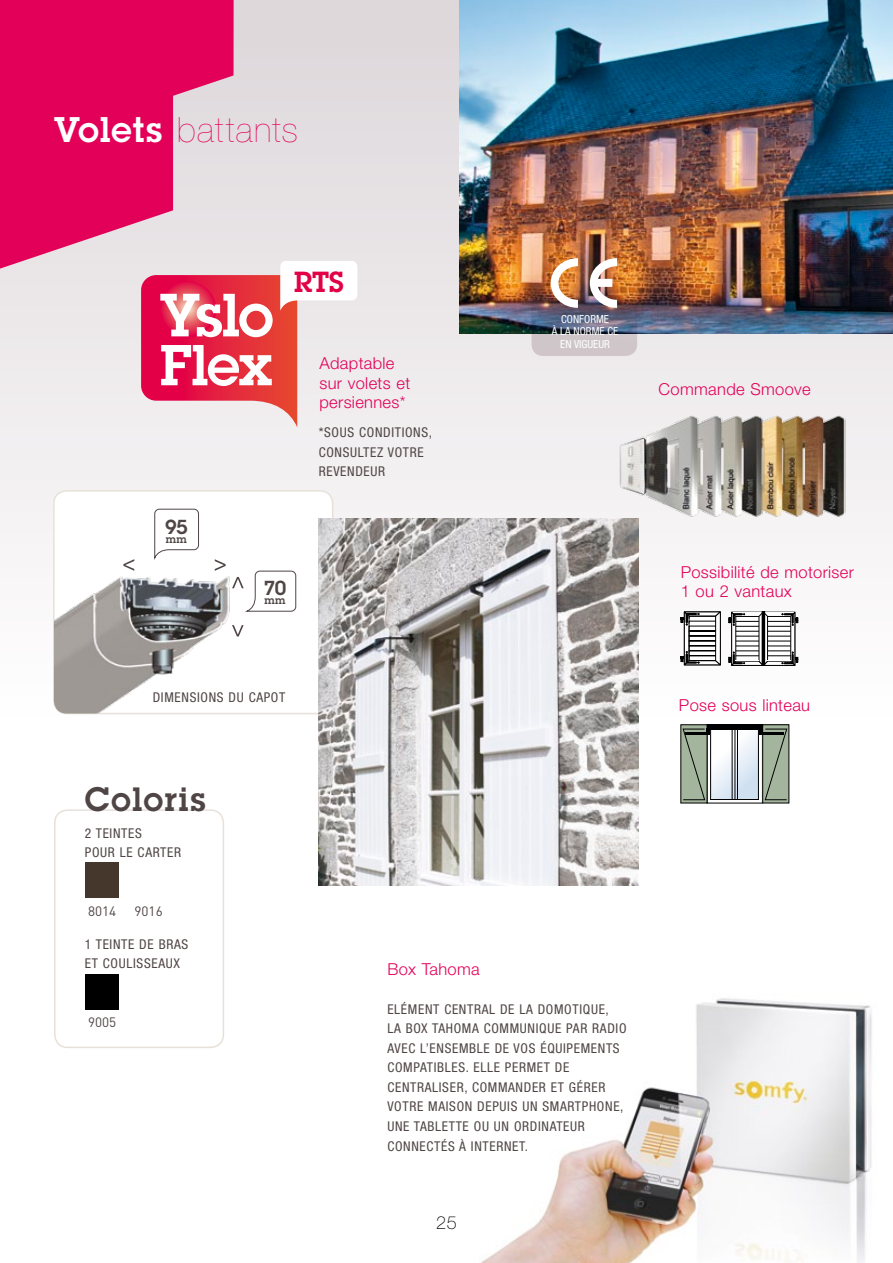
<style>
.page{position:relative;width:893px;height:1263px;background:#fff}
.page>*{position:absolute;margin:0;border:0;box-sizing:border-box;transform-origin:0 0}
.Normal_e{font:600 59.55px "Lubalin Graph Std";color:#fff}
.Normal_e-2{font:600 56.4px "Lubalin Graph Std";color:#fff}
.Normal_e-3{font:200 34.95px "Helvetica Neue LT Std";letter-spacing:.04em;color:#e20058}
.TITRE{font:600 33px "Lubalin Graph Std";letter-spacing:.05em;color:#504545}
.Normal_e-4{font:600 28.5px "Lubalin Graph Std";color:#e20047}
.Normal_e-5{font:600 19.8px "Lubalin Graph Std";color:#504545}
.t1{font:100 18px "Helvetica Neue LT Std";color:#000}
.t2{font:300 16.5px/19.5px "Helvetica Neue LT Std";letter-spacing:.02em;color:#e20058}
.t3{font:condensed 13.5px/19.5px "Helvetica Neue LT Std";letter-spacing:.05em;color:#504545}
.Normal_e-6{font:13.5px "DIN";color:#504545}
.t4{font:condensed 11.1px/12.3px "Helvetica Neue LT Std";color:#fff;text-align:center}
.Normal_e-7{font:600 10.65px "Lubalin Graph Std";color:#504545}
.s1{font-family:"Lubalin Graph Std";font-weight:600;color:#fff}
</style>
<div class="page">
<div style="left:0;top:0;width:893px;height:1028px;background:linear-gradient(to bottom,#e0dadd,#fff)"></div>
<svg style="left:0;top:0;width:234px;height:275px;background:#e3397b"></svg>
<img style="left:479px;top:908px;width:414px;height:355px">
<svg style="left:728px;top:611px;width:70px;height:55px"></svg>
<svg style="left:681px;top:611px;width:40px;height:54px"></svg>
<div style="left:762px;top:724px;width:27px;height:79px;border:1px solid #000"></div>
<div style="left:707px;top:724px;width:56px;height:6px;background:#000103"></div>
<svg style="left:683px;top:725px;width:104px;height:78px"></svg>
<img style="left:619px;top:412px;width:227px;height:108px">
<img style="left:459px;top:0;width:434px;height:334px">
<img style="left:531px;top:250px;width:106px;height:106px;border-radius:12px">
<svg style="left:551px;top:258px;width:27px;height:50px"></svg>
<svg style="left:590px;top:258px;width:27px;height:50px"></svg>
<svg style="left:141px;top:261px;width:216px;height:166px;background:#ea8090"></svg>
<div style="left:54px;top:809px;width:170px;height:239px;border:2px solid #e8e1da;border-radius:13px"></div>
<div style="left:85px;top:863px;width:34px;height:35px;background:#46372d"></div>
<div style="left:132px;top:863px;width:34px;height:35px;background:#fff"></div>
<div style="left:85px;top:974px;width:34px;height:35px;background:#000"></div>
<div style="left:54px;top:491px;width:279px;height:222px;background:#fff;border-radius:13px"></div>
<div style="left:53px;top:490px;width:280px;height:224px;border:2px solid #e8e1da;border-radius:13px"></div>
<img style="left:54px;top:548px;width:204px;height:165px">
<svg style="left:123px;top:509px;width:103px;height:62px"></svg>
<svg style="left:232px;top:571px;width:64px;height:65px"></svg>
<img style="left:319px;top:519px;width:319px;height:367px">
<p class="Normal_e-3" style="left:54px;top:110px;width:246px"><span class="s1">Volets</span> battants</p>
<p class="Normal_e" style="left:160px;top:276px;width:115px">Yslo</p>
<p class="Normal_e-2" style="left:160px;top:328px;width:115px">Flex</p>
<p class="Normal_e-4" style="left:294px;top:262px;width:51px">RTS</p>
<p class="t2" style="left:319px;top:353px;width:92px">Adaptable sur volets et persiennes*</p>
<p class="t3" style="left:319px;top:422px;width:115px">*SOUS CONDITIONS,<br>CONSULTEZ VOTRE<br>REVENDEUR</p>
<p class="Normal_e-5" style="left:165px;top:514px;width:24px">95</p>
<p class="Normal_e-7" style="left:166px;top:532px;width:22px">mm</p>
<p class="Normal_e-5" style="left:264px;top:575px;width:24px">70</p>
<p class="Normal_e-7" style="left:265px;top:593px;width:22px">mm</p>
<p class="t4" style="left:561px;top:313px;width:49px">CONFORME</p>
<p class="t4" style="left:552px;top:325px;width:68px">À LA NORME CE<br>EN VIGUEUR</p>
<p class="t2" style="left:659px;top:379px;width:154px">Commande Smoove</p>
<p class="t2" style="left:681px;top:562px;width:175px">Possibilité de motoriser<br>1 ou 2 vantaux</p>
<p class="t3" style="left:153px;top:688px;width:134px">DIMENSIONS DU CAPOT</p>
<p class="TITRE" style="left:85px;top:777px;width:122px">Coloris</p>
<p class="t3" style="left:85px;top:823px;width:58px">2 TEINTES</p>
<p class="t3" style="left:85px;top:843px;width:98px">POUR LE CARTER</p>
<p class="Normal_e-6" style="left:88px;top:902px;width:30px">8014</p>
<p class="Normal_e-6" style="left:135px;top:902px;width:30px">9016</p>
<p class="t3" style="left:85px;top:934px;width:105px">1 TEINTE DE BRAS</p>
<p class="t3" style="left:85px;top:954px;width:97px">ET COULISSEAUX</p>
<p class="Normal_e-6" style="left:88px;top:1014px;width:30px">9005</p>
<p class="t2" style="left:679px;top:695px;width:133px">Pose sous linteau</p>
<p class="t2" style="left:387px;top:959px;width:94px">Box Tahoma</p>
<p class="t3" style="left:387px;top:999px;width:241px">ELÉMENT CENTRAL DE LA DOMOTIQUE,<br>LA BOX TAHOMA COMMUNIQUE PAR RADIO AVEC L’ENSEMBLE DE VOS ÉQUIPEMENTS COMPATIBLES. ELLE PERMET DE CENTRALISER, COMMANDER ET GÉRER VOTRE MAISON DEPUIS UN SMARTPHONE,</p>
<p class="t3" style="left:387px;top:1116px;width:199px">UNE TABLETTE OU UN ORDINATEUR<br>CONNECTÉS À INTERNET.</p>
<h3 class="t1" style="left:436px;top:1212px;width:22px">25</h3>
</div>
